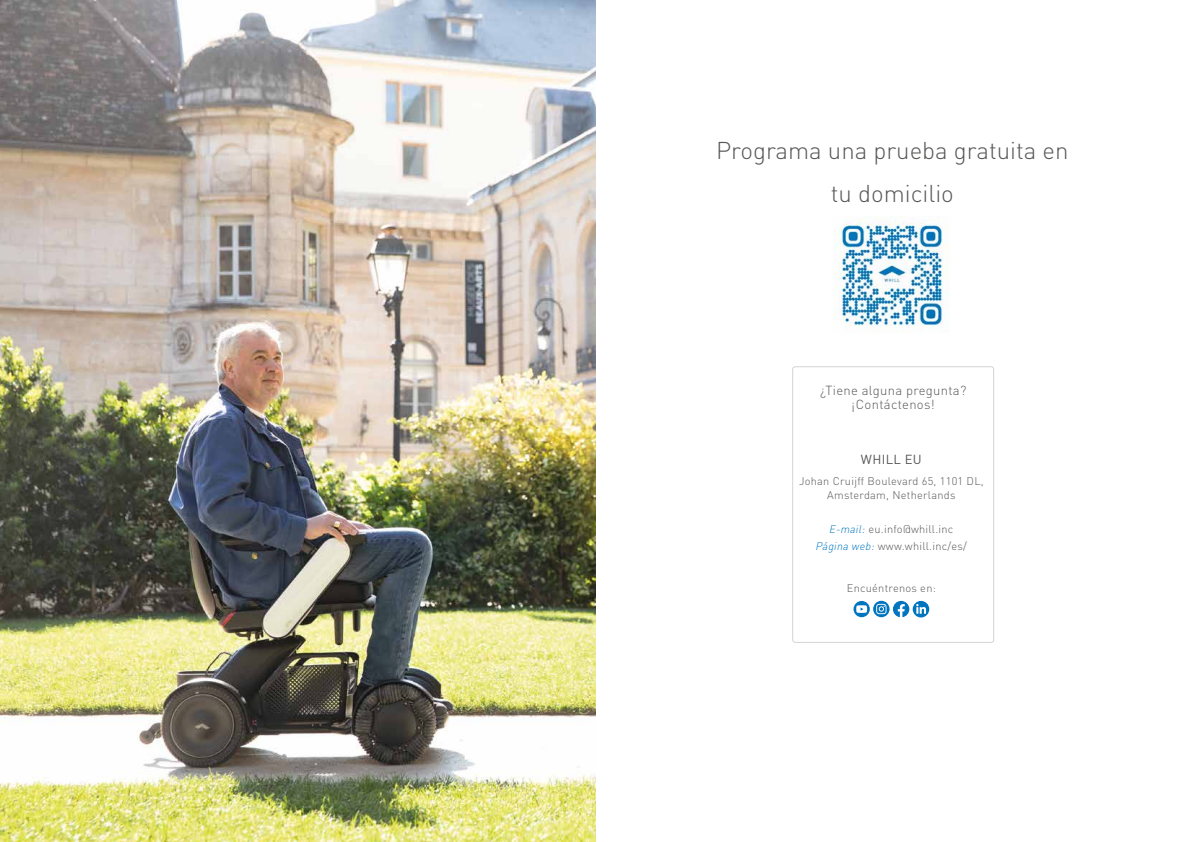
<style>
.page{position:relative;width:1191px;height:842px;background:#fff}
.page>*{position:absolute;margin:0;border:0;box-sizing:border-box;transform-origin:0 0}
.t1{font:300 24px/43px "DIN Pro";color:#575756;text-align:center}
.t2{font:300 13px/14px "DIN Pro";letter-spacing:.025em;color:#575756;text-align:center}
.t3{font:13px "DIN Pro";letter-spacing:.025em;color:#575756}
.t4{font:300 11px/14px "DIN Pro";letter-spacing:.025em;color:#575756;text-align:center}
.s1{font-style:italic;color:#0075bf}
</style>
<div class="page">
<img style="left:0;top:0;width:595px;height:842px">
<svg style="left:792px;top:366px;width:202px;height:277px"></svg>
<img style="left:834px;top:216px;width:115px;height:116px">
<h1 class="t1" style="left:716px;top:127px;width:354px">Programa una prueba gratuita en tu domicilio</h1>
<p class="t2" style="left:820px;top:383px;width:148px">¿Tiene alguna pregunta? ¡Contáctenos!</p>
<p class="t3" style="left:861px;top:449px;width:62px">WHILL EU</p>
<p class="t4" style="left:799px;top:473px;width:186px">Johan Cruijff Boulevard 65, 1101 DL,<br>Amsterdam, Netherlands</p>
<p class="t4" style="left:816px;top:519px;width:153px;line-height:16.8px"><span class="s1">E-mail:</span> eu.info@whill.inc<br><span class="s1">Página web:</span> www.whill.inc/es/</p>
<p class="t4" style="left:847px;top:580px;width:91px">Encuéntrenos en:</p>
</div>
